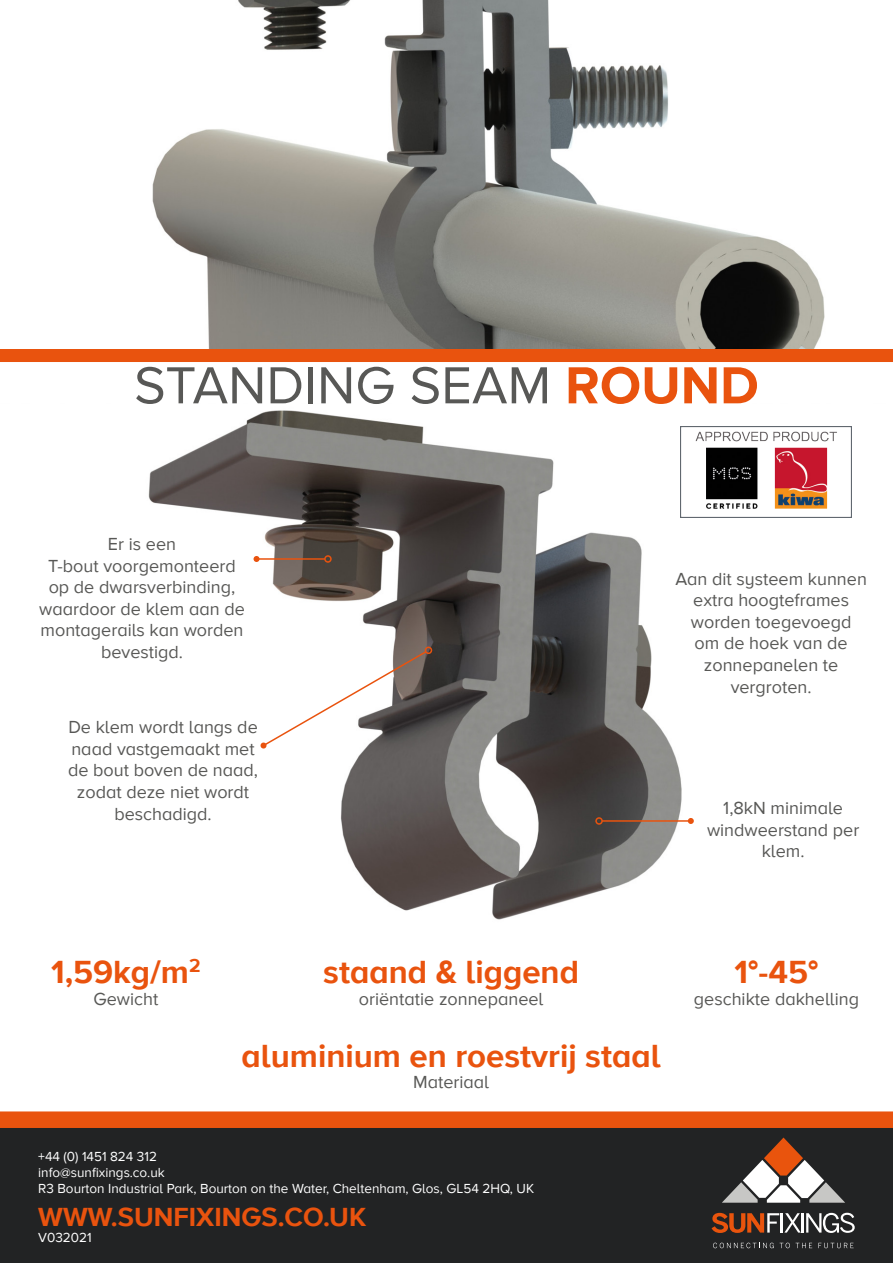
<style>
.page{position:relative;width:893px;height:1263px;background:#fff}
.page>*{position:absolute;margin:0;border:0;box-sizing:border-box;transform-origin:0 0}
.t1{font:54px "Proxima Nova A";color:#585856}
.t2{font:700 33px "Proxima Nova A";color:#e9530e}
.t3{font:700 27px "Proxima Nova A";color:#e9530e}
.t4{font:18px/21.6px "Proxima Nova A";color:#585856;text-align:center}
.t5{font:13.5px/16.2px "Proxima Nova A";color:#fff}
.s1{font-weight:700;color:#e9530e}
</style>
<div class="page">
<div style="left:0;top:1127px;width:893px;height:136px;background:#222324"></div>
<svg style="left:711px;top:1213px;width:144px;height:20px"></svg>
<svg style="left:713px;top:1243px;width:61px;height:5px"></svg>
<svg style="left:780px;top:1243px;width:10px;height:5px"></svg>
<svg style="left:796px;top:1243px;width:16px;height:5px"></svg>
<svg style="left:818px;top:1243px;width:36px;height:5px"></svg>
<svg style="left:722px;top:1137px;width:123px;height:66px"></svg>
<div style="left:0;top:345px;width:893px;height:17px;background:#e9530e"></div>
<div style="left:0;top:1111px;width:893px;height:17px;background:#e9530e"></div>
<img style="left:0;top:0;width:893px;height:349px">
<img style="left:148px;top:410px;width:704px;height:510px">
<hr style="left:602px;top:820px;width:89px;height:2px;background:#e9530e">
<svg style="left:688px;top:818px;width:6px;height:6px"></svg>
<div style="left:595px;top:817px;width:8px;height:8px;border:2px solid #e9530e;border-radius:50%"></div>
<svg style="left:260px;top:645px;width:173px;height:104px"></svg>
<hr style="left:257px;top:558px;width:68px;height:2px;background:#e9530e">
<svg style="left:254px;top:556px;width:6px;height:6px"></svg>
<div style="left:324px;top:555px;width:8px;height:8px;border:2px solid #e9530e;border-radius:50%"></div>
<img style="left:680px;top:427px;width:171px;height:91px">
<h1 class="t1" style="left:134px;top:354px;width:626px">STANDING SEAM <span class="s1">ROUND</span></h1>
<p class="t4" style="left:39px;top:534px;width:207px">Er is een<br>T-bout voorgemonteerd op de dwarsverbinding, waardoor de klem aan de montagerails kan worden bevestigd.</p>
<p class="t4" style="left:68px;top:717px;width:192px">De klem wordt langs de naad vastgemaakt met de bout boven de naad, zodat deze niet wordt beschadigd.</p>
<p class="t4" style="left:675px;top:568px;width:193px">Aan dit systeem kunnen extra hoogteframes worden toegevoegd<br>om de hoek van de zonnepanelen te vergroten.</p>
<p class="t4" style="left:707px;top:798px;width:154px">1,8kN minimale windweerstand per klem.</p>
<h2 class="t2" style="left:51px;top:953px;width:151px">1,59kg/m<sup>2</sup></h2>
<p class="t4" style="left:93px;top:989px;width:66px">Gewicht</p>
<h2 class="t2" style="left:323px;top:953px;width:257px">staand &amp; liggend</h2>
<p class="t4" style="left:359px;top:989px;width:186px">oriëntatie zonnepaneel</p>
<h2 class="t2" style="left:242px;top:1036px;width:421px">aluminium en roestvrij staal</h2>
<p class="t4" style="left:413px;top:1072px;width:77px">Materiaal</p>
<p class="t5" style="left:38px;top:1149px;width:497px">+44 (0) 1451 824 312<br>info@sunfixings.co.uk<br>R3 Bourton Industrial Park, Bourton on the Water, Cheltenham, Glos, GL54 2HQ, UK</p>
<h3 class="t3" style="left:38px;top:1201px;width:329px">WWW.SUNFIXINGS.CO.UK</h3>
<p class="t5" style="left:38px;top:1230px;width:55px">V032021</p>
<h2 class="t2" style="left:735px;top:953px;width:85px">1°-45°</h2>
<p class="t4" style="left:694px;top:989px;width:167px">geschikte dakhelling</p>
</div>
